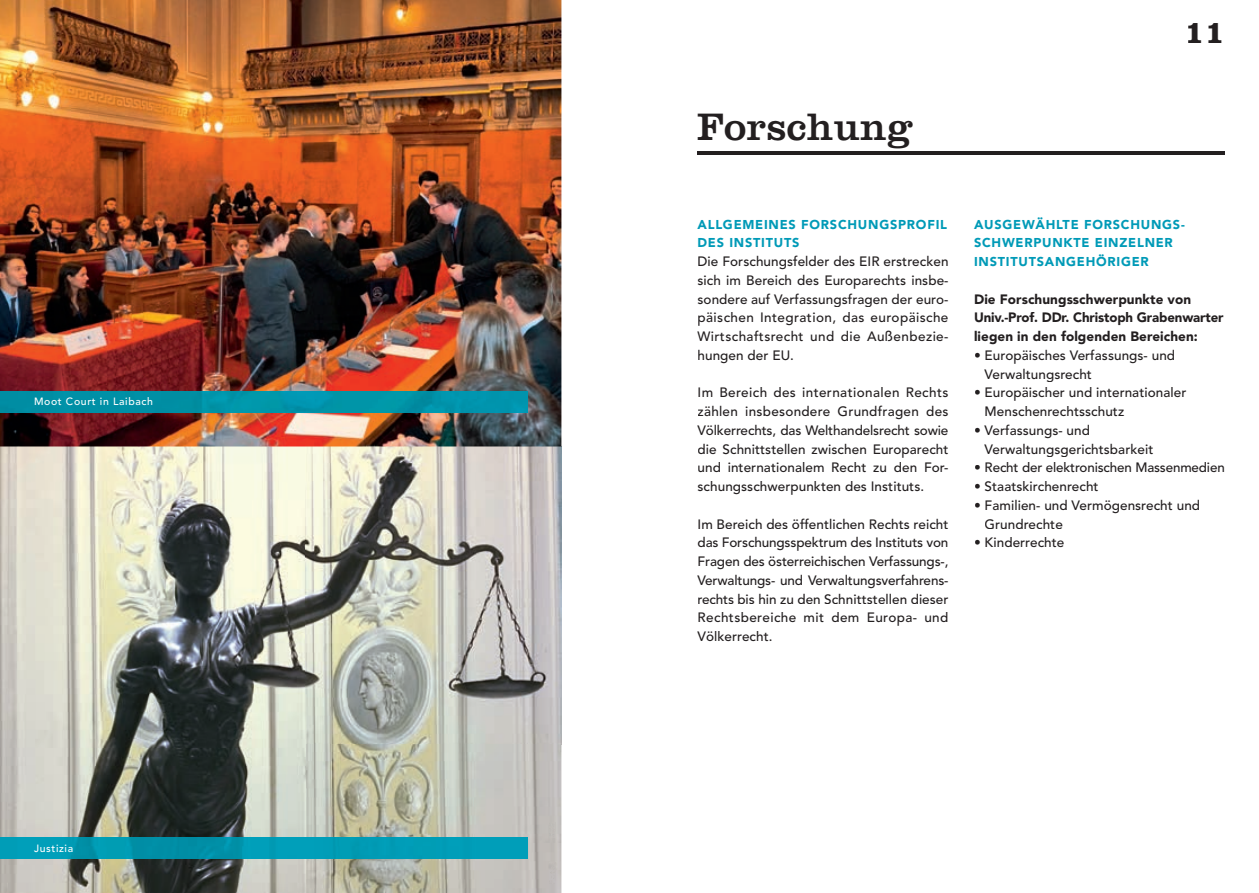
<style>
.page{position:relative;width:1259px;height:893px;background:#fff}
.page>*{position:absolute;margin:0;border:0;box-sizing:border-box;transform-origin:0 0}
.t1{font:39.75px "Clarendon";letter-spacing:.005em;color:#231f20}
.t2{font:700 33px "Clarendon";color:#231f20}
.t3{font:500 13.5px/18.8px "Avenir";letter-spacing:.005em;color:#231f20}
.t4{font:900 13.5px/18.8px "Avenir";letter-spacing:.005em;color:#231f20}
.t5{font:900 12.75px/18.8px "Avenir";letter-spacing:.06em;color:#009ab7}
.t6{font:500 10.5px "Avenir";letter-spacing:.06em;color:#fff}
</style>
<div class="page">
<hr style="left:697px;top:151px;width:528px;height:4px;background:#231f20">
<img style="left:0;top:0;width:561px;height:893px">
<img style="left:549px;top:863px;width:6px;height:21px">
<img style="left:549px;top:823px;width:6px;height:14px">
<img style="left:0;top:838px;width:527px;height:21px">
<img style="left:0;top:391px;width:527px;height:21px">
<p class="t6" style="left:34px;top:396px;width:121px">Moot Court in Laibach</p>
<p class="t6" style="left:34px;top:842px;width:41px">Justizia</p>
<h2 class="t2" style="left:1184px;top:12px;width:42px">11</h2>
<h1 class="t1" style="left:697px;top:104px;width:217px">Forschung</h1>
<p class="t5" style="left:697px;top:215px;width:251px">ALLGEMEINES FORSCHUNGSPROFIL<br>DES INSTITUTS</p>
<p class="t3" style="left:697px;top:252px;width:252px;text-align:justify">Die Forschungsfelder des EIR erstrecken sich im Bereich des Europarechts insbe&shy;sondere auf Verfassungsfragen der euro&shy;päischen Integration, das europäische Wirtschaftsrecht und die Außenbezie&shy;hungen der EU.</p>
<p class="t3" style="left:697px;top:384px;width:252px;text-align:justify">Im Bereich des internationalen Rechts zählen insbesondere Grundfragen des Völkerrechts, das Welthandelsrecht sowie die Schnittstellen zwischen Europarecht und internationalem Recht zu den For&shy;schungsschwerpunkten des Instituts.</p>
<p class="t3" style="left:697px;top:515px;width:252px;text-align:justify">Im Bereich des öffentlichen Rechts reicht das Forschungsspektrum des Instituts von Fragen des österreichischen Verfassungs-, Verwaltungs- und Verwaltungsverfahrens&shy;rechts bis hin zu den Schnittstellen dieser Rechtsbereiche mit dem Europa- und Völkerrecht.</p>
<p class="t5" style="left:974px;top:215px;width:212px">AUSGEWÄHLTE FORSCHUNGS-<br>SCHWERPUNKTE EINZELNER<br>INSTITUTSANGEHÖRIGER</p>
<p class="t4" style="left:974px;top:289px;width:251px">Die Forschungsschwerpunkte von<br>Univ.-Prof. DDr. Christoph Grabenwarter liegen in den folgenden Bereichen:</p>
<p class="t3" style="left:984px;top:346px;width:192px;text-indent:-11px">• Europäisches Verfassungs- und<br>Verwaltungsrecht</p>
<p class="t3" style="left:984px;top:384px;width:203px;text-indent:-11px">• Europäischer und internationaler<br>Menschenrechtsschutz</p>
<p class="t3" style="left:984px;top:421px;width:170px;text-indent:-11px">• Verfassungs- und<br>Verwaltungsgerichtsbarkeit</p>
<p class="t3" style="left:974px;top:459px;width:252px">• Recht der elektronischen Massenmedien</p>
<p class="t3" style="left:974px;top:477px;width:126px">• Staatskirchenrecht</p>
<p class="t3" style="left:984px;top:496px;width:217px;text-indent:-11px">• Familien- und Vermögensrecht und<br>Grundrechte</p>
<p class="t3" style="left:974px;top:534px;width:92px">• Kinderrechte</p>
</div>
